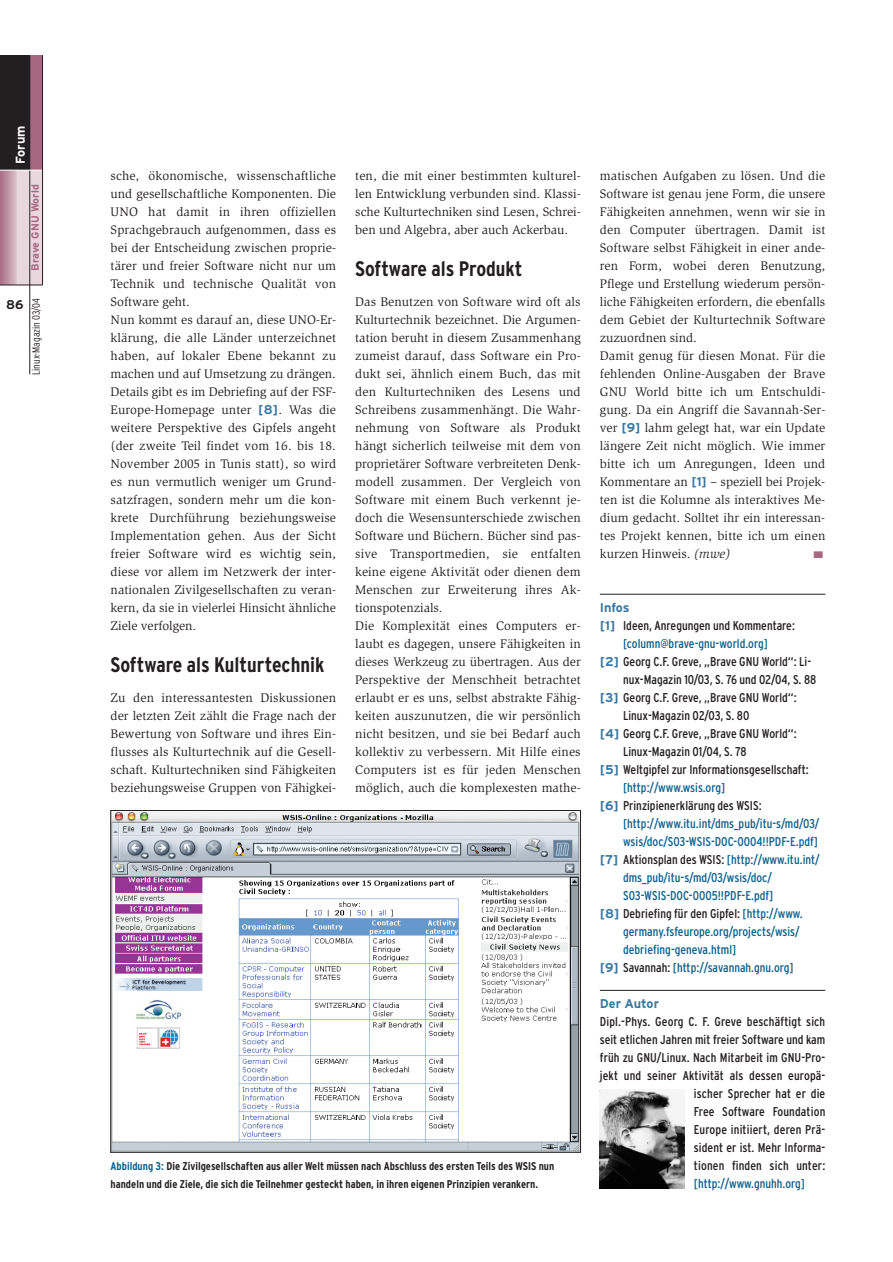
<style>
.page{position:relative;width:893px;height:1262px;background:#fff}
.page>*{position:absolute;margin:0;border:0;box-sizing:border-box;transform-origin:0 0}
.t1{font:700 condensed 21px "Interstate";color:#231f20}
.t2{font:12.75px/18px "Slimbach";letter-spacing:.01em;color:#231f20}
.t3{font:condensed 12.75px/18px "Interstate";color:#231f20;text-align:right}
.t4{font:condensed 12.75px "Interstate";color:#0f618e}
.t5{font:700 12.75px "Interstate";letter-spacing:-.005em;color:#3978a3}
.t6{font:700 12.75px "Interstate";color:#fff}
.t7{font:700 12.75px "Interstate";color:#231f20}
.t8{font:700 condensed 11.25px/18px "Interstate";color:#231f20}
.t9{font:300 condensed 10.5px "Interstate";color:#231f20}
.t10{font:700 10.5px "Interstate";color:#a66780}
.t11{font:9.6px "Zapf Dingbats";color:#a66780;scale:1.33 1}
.s1{font-family:"Interstate";font-weight:700;color:#3978a3}
.s2{color:#0f618e}
.s3{font-style:italic}
.s4{font-weight:700;font-stretch:normal;color:#3978a3}
.s5{color:#231f20}
</style>
<div class="page">
<hr style="left:600px;top:594px;width:225px;height:1px;background:#231f20">
<div style="left:0;top:55px;width:43px;height:230px;background:#a66780"></div>
<div style="left:0;top:55px;width:30px;height:115px;background:#231f20"></div>
<svg style="left:0;top:171px;width:17px;height:114px"></svg>
<div style="left:17px;top:170px;width:26px;height:115px;background:#e8d8dd"></div>
<hr style="left:30px;top:55px;width:1px;height:319px;background:#231f20">
<hr style="left:0;top:285px;width:43px;height:1px;background:#231f20">
<hr style="left:0;top:170px;width:43px;height:1px;background:#fff">
<hr style="left:42px;top:55px;width:1px;height:230px;background:#231f20">
<hr style="left:600px;top:990px;width:225px;height:1px;background:#231f20">
<img style="left:600px;top:1090px;width:85px;height:98px">
<img style="left:113px;top:812px;width:465px;height:338px">
<div style="left:111px;top:810px;width:469px;height:342px;border:1px solid #231f20"></div>
<p class="t6" style="left:15px;top:164px;width:40px;rotate:-90deg">Forum</p>
<p class="t10" style="left:31px;top:271px;width:88px;rotate:-90deg">Brave GNU World</p>
<p class="t7" style="left:6px;top:300px;width:19px">86</p>
<p class="t9" style="left:32px;top:375px;width:78px;rotate:-90deg">Linux-Magazin 03/04</p>
<p class="t2" style="left:111px;top:168px;width:227px">sche, ökonomische, wissenschaftliche und gesellschaftliche Komponenten. Die UNO hat damit in ihren offiziellen Sprachgebrauch aufgenommen, dass es bei der Entscheidung zwischen proprie&shy;tärer und freier Software nicht nur um Technik und technische Qualität von Software geht.<br>Nun kommt es darauf an, diese UNO-Er&shy;klärung, die alle Länder unterzeichnet haben, auf lokaler Ebene bekannt zu machen und auf Umsetzung zu drängen.<br>Details gibt es im Debriefing auf der FSF-Europe-Homepage unter <span class="s1">[8]</span>. Was die weitere Perspektive des Gipfels angeht (der zweite Teil findet vom 16. bis 18.<br>November 2005 in Tunis statt), so wird es nun vermutlich weniger um Grund&shy;satzfragen, sondern mehr um die kon&shy;krete Durchführung beziehungsweise Implementation gehen. Aus der Sicht freier Software wird es wichtig sein, diese vor allem im Netzwerk der inter&shy;nationalen Zivilgesellschaften zu veran&shy;kern, da sie in vielerlei Hinsicht ähnliche Ziele verfolgen.</p>
<h1 class="t1" style="left:111px;top:657px;width:215px">Software als Kulturtechnik</h1>
<p class="t2" style="left:111px;top:690px;width:227px;text-align:justify">Zu den interessantesten Diskussionen der letzten Zeit zählt die Frage nach der Bewertung von Software und ihres Ein&shy;flusses als Kulturtechnik auf die Gesell&shy;schaft. Kulturtechniken sind Fähigkeiten beziehungsweise Gruppen von Fähigkei-</p>
<p class="t2" style="left:355px;top:168px;width:227px;text-align:justify">ten, die mit einer bestimmten kulturel&shy;len Entwicklung verbunden sind. Klassi&shy;sche Kulturtechniken sind Lesen, Schrei&shy;ben und Algebra, aber auch Ackerbau.</p>
<h1 class="t1" style="left:355px;top:261px;width:169px">Software als Produkt</h1>
<p class="t2" style="left:355px;top:294px;width:227px">Das Benutzen von Software wird oft als Kulturtechnik bezeichnet. Die Argumen&shy;tation beruht in diesem Zusammenhang zumeist darauf, dass Software ein Pro&shy;dukt sei, ähnlich einem Buch, das mit den Kulturtechniken des Lesens und Schreibens zusammenhängt. Die Wahr&shy;nehmung von Software als Produkt hängt sicherlich teilweise mit dem von proprietärer Software verbreiteten Denk&shy;modell zusammen. Der Vergleich von Software mit einem Buch verkennt je&shy;doch die Wesensunterschiede zwischen Software und Büchern. Bücher sind pas&shy;sive Transportmedien, sie entfalten keine eigene Aktivität oder dienen dem Menschen zur Erweiterung ihres Ak&shy;tionspotenzials.<br>Die Komplexität eines Computers er&shy;laubt es dagegen, unsere Fähigkeiten in dieses Werkzeug zu übertragen. Aus der Perspektive der Menschheit betrachtet erlaubt er es uns, selbst abstrakte Fähig&shy;keiten auszunutzen, die wir persönlich nicht besitzen, und sie bei Bedarf auch kollektiv zu verbessern. Mit Hilfe eines Computers ist es für jeden Menschen möglich, auch die komplexesten mathe-</p>
<p class="t8" style="left:111px;top:1158px;width:445px"><span class="s2">Abbildung 3:</span> Die Zivilgesellschaften aus aller Welt müssen nach Abschluss des ersten Teils des WSIS nun handeln und die Ziele, die sich die Teilnehmer gesteckt haben, in ihren eigenen Prinzipien verankern.</p>
<p class="t2" style="left:600px;top:168px;width:227px">matischen Aufgaben zu lösen. Und die Software ist genau jene Form, die unsere Fähigkeiten annehmen, wenn wir sie in den Computer übertragen. Damit ist Software selbst Fähigkeit in einer ande&shy;ren Form, wobei deren Benutzung, Pflege und Erstellung wiederum persön&shy;liche Fähigkeiten erfordern, die ebenfalls dem Gebiet der Kulturtechnik Software zuzuordnen sind.<br>Damit genug für diesen Monat. Für die fehlenden Online-Ausgaben der Brave GNU World bitte ich um Entschuldi&shy;gung. Da ein Angriff die Savannah-Ser&shy;ver <span class="s1">[9]</span> lahm gelegt hat, war ein Update längere Zeit nicht möglich. Wie immer bitte ich um Anregungen, Ideen und Kommentare an <span class="s1">[1]</span> – speziell bei Projek&shy;ten ist die Kolumne als interaktives Me&shy;dium gedacht. Solltet ihr ein interessan&shy;tes Projekt kennen, bitte ich um einen kurzen Hinweis. <span class="s3">(mwe)</span></p>
<p class="t11" style="left:813px;top:549px;width:9px">■</p>
<p class="t5" style="left:600px;top:603px;width:31px">Infos</p>
<p class="t3" style="left:600px;top:618px;width:196px"><span class="s4">[1]</span> Ideen, Anregungen und Kommentare:</p>
<p class="t4" style="left:623px;top:639px;width:146px">[column@brave-gnu-world.org]</p>
<p class="t3" style="left:600px;top:654px;width:213px"><span class="s4">[2]</span> Georg C.F. Greve, „Brave GNU World“: Li-</p>
<p class="t3" style="left:623px;top:672px;width:194px">nux-Magazin 10/03, S. 76 und 02/04, S. 88</p>
<p class="t3" style="left:600px;top:690px;width:198px"><span class="s4">[3]</span> Georg C.F. Greve, „Brave GNU World“:</p>
<p class="t3" style="left:623px;top:708px;width:128px">Linux-Magazin 02/03, S. 80</p>
<p class="t3" style="left:600px;top:726px;width:198px"><span class="s4">[4]</span> Georg C.F. Greve, „Brave GNU World“:</p>
<p class="t3" style="left:623px;top:744px;width:125px">Linux-Magazin 01/04, S. 78</p>
<p class="t3" style="left:600px;top:762px;width:210px"><span class="s4">[5]</span> Weltgipfel zur Informationsgesellschaft:</p>
<p class="t4" style="left:623px;top:783px;width:104px">[http://www.wsis.org]</p>
<p class="t3" style="left:600px;top:798px;width:163px"><span class="s4">[6]</span> Prinzipienerklärung des WSIS:</p>
<p class="t4" style="left:623px;top:819px;width:197px">[http://www.itu.int/dms_pub/itu-s/md/03/</p>
<p class="t4" style="left:623px;top:837px;width:196px">wsis/doc/S03-WSIS-DOC-0004!!PDF-E.pdf]</p>
<p class="t4" style="left:600px;top:855px;width:221px"><span class="s4">[7]</span> <span class="s5">Aktionsplan des WSIS:</span> [http://www.itu.int/</p>
<p class="t4" style="left:623px;top:873px;width:150px">dms_pub/itu-s/md/03/wsis/doc/</p>
<p class="t4" style="left:623px;top:891px;width:152px">S03-WSIS-DOC-0005!!PDF-E.pdf]</p>
<p class="t3" style="left:600px;top:906px;width:204px"><span class="s4">[8]</span> Debriefing für den Gipfel: <span class="s2">[http://www.</span></p>
<p class="t4" style="left:623px;top:927px;width:178px">germany.fsfeurope.org/projects/wsis/</p>
<p class="t4" style="left:623px;top:945px;width:115px">debriefing-geneva.html]</p>
<p class="t4" style="left:600px;top:963px;width:195px"><span class="s4">[9]</span> <span class="s5">Savannah:</span> [http://savannah.gnu.org]</p>
<p class="t5" style="left:600px;top:999px;width:61px">Der Autor</p>
<p class="t3" style="left:600px;top:1014px;width:227px">Dipl.-Phys. Georg C. F. Greve beschäftigt sich seit etlichen Jahren mit freier Software und kam früh zu GNU/Linux. Nach Mitarbeit im GNU-Pro&shy;jekt und seiner Aktivität als dessen europä&shy;ischer Sprecher hat er die<br>Free Software Foundation<br>Europe initiiert, deren Prä-<br>sident er ist. Mehr Informa-<br>tionen finden sich unter:</p>
<p class="t4" style="left:694px;top:1179px;width:113px">[http://www.gnuhh.org]</p>
</div>
